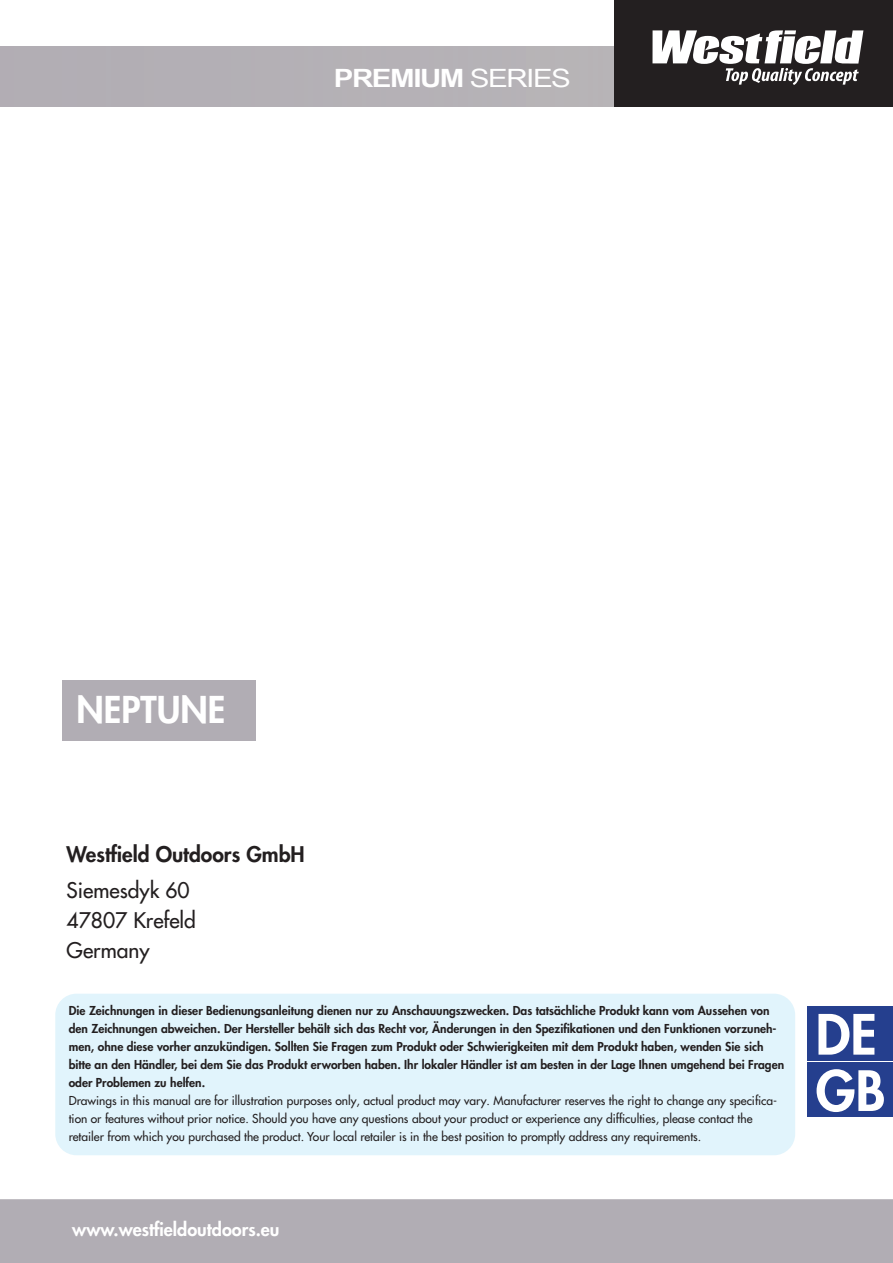
<style>
.page{position:relative;width:893px;height:1263px;background:#fff}
.page>*{position:absolute;margin:0;border:0;box-sizing:border-box;transform-origin:0 0}
.t1{font:800 54px/56.2px "Futura Std";color:#fff}
.t2{font:800 36px "Futura Std";color:#fff}
.t3{font:700 25.2px "Arial Narrow";letter-spacing:-.04em;color:#fff;scale:1.43 1}
.t4{font:500 21px/30px "Futura Std";color:#231f20}
.t5{font:800 21px "Futura Std";color:#231f20}
.t6{font:800 18px "Futura Std";color:#fff}
.t7{font:800 12px/18px "Futura Std";color:#231f20}
.t8{font:500 12px/18px "Futura LT Pro";color:#231f20}
.s1{font-weight:400}
</style>
<div class="page">
<div style="left:0;top:46px;width:893px;height:60px;background:#b4b0b5"></div>
<div style="left:0;top:1199px;width:893px;height:64px;background:#b1adb4"></div>
<div style="left:614px;top:0;width:279px;height:106px;background:#231f20"></div>
<svg style="left:652px;top:30px;width:211px;height:55px"></svg>
<div style="left:62px;top:680px;width:193px;height:61px;background:#b1adb4"></div>
<div style="left:808px;top:1006px;width:85px;height:54px;background:#253f8e"></div>
<div style="left:808px;top:1063px;width:85px;height:54px;background:#253f8e"></div>
<div style="left:55px;top:994px;width:740px;height:161px;background:#e1f4fc;border-radius:21px"></div>
<h3 class="t3" style="left:334px;top:59px;width:167px">PREMIUM <span class="s1">SERIES</span></h3>
<h2 class="t2" style="left:77px;top:687px;width:150px">NEPTUNE</h2>
<h3 class="t5" style="left:67px;top:841px;width:240px">Westfield Outdoors GmbH</h3>
<h3 class="t4" style="left:67px;top:875px;width:131px">Siemesdyk 60<br>47807 Krefeld<br>Germany</h3>
<p class="t7" style="left:69px;top:1001px;width:717px">Die Zeichnungen in dieser Bedienungsanleitung dienen nur zu Anschauungszwecken. Das tatsächliche Produkt kann vom Aussehen von den Zeichnungen abweichen. Der Hersteller behält sich das Recht vor, Änderungen in den Spezifikationen und den Funktionen vorzuneh&shy;men, ohne diese vorher anzukündigen. Sollten Sie Fragen zum Produkt oder Schwierigkeiten mit dem Produkt haben, wenden Sie sich bitte an den Händler, bei dem Sie das Produkt erworben haben. Ihr lokaler Händler ist am besten in der Lage Ihnen umgehend bei Fragen oder Problemen zu helfen.</p>
<p class="t8" style="left:69px;top:1091px;width:710px">Drawings in this manual are for illustration purposes only, actual product may vary. Manufacturer reserves the right to change any specifica&shy;tion or features without prior notice. Should you have any questions about your product or experience any difficulties, please contact the retailer from which you purchased the product. Your local retailer is in the best position to promptly address any requirements.</p>
<h3 class="t6" style="left:72px;top:1218px;width:209px">www.westfieldoutdoors.eu</h3>
<h1 class="t1" style="left:816px;top:1006px;width:71px">DE<br>GB</h1>
</div>
